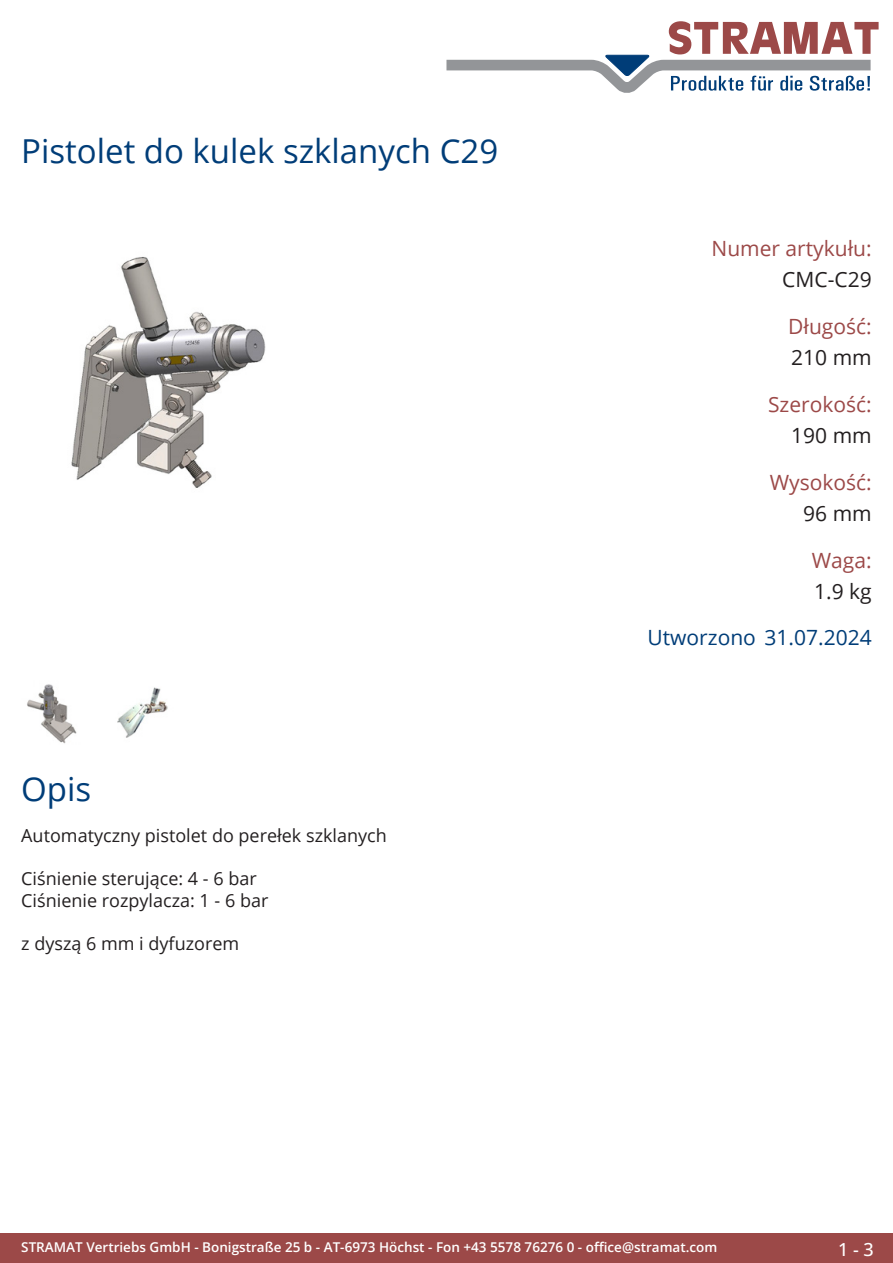
<style>
.page{position:relative;width:893px;height:1263px;background:#fff}
.page>*{position:absolute;margin:0;border:0;box-sizing:border-box;transform-origin:0 0}
.Produkttitel{font:33px "Open Sans";color:#003d78}
.TechDaten_Überschrif{font:21px "Open Sans";color:#9c4948}
.TechDaten_Inhalt{font:21px "Open Sans";color:#231f20}
.Erstellungsdatum{font:21px "Open Sans";color:#003d78}
.Beschreibung_Text{font:18px/21.6px "Open Sans";color:#231f20}
.t1{font:500 18px "Open Sans";color:#fff}
.t2{font:600 13.5px "Open Sans";color:#fff}
</style>
<div class="page">
<div style="left:0;top:1233px;width:893px;height:30px;background:#9c4948"></div>
<svg style="left:446px;top:21px;width:433px;height:72px"></svg>
<img style="left:71px;top:257px;width:195px;height:231px">
<img style="left:27px;top:684px;width:50px;height:60px">
<img style="left:117px;top:687px;width:51px;height:51px">
<p class="Produkttitel" style="left:21px;top:128px;width:478px">Pistolet do kulek szklanych C29</p>
<p class="Produkttitel" style="left:21px;top:766px;width:72px">Opis</p>
<p class="Beschreibung_Text" style="left:21px;top:824px;width:367px">Automatyczny pistolet do perełek szklanych</p>
<p class="Beschreibung_Text" style="left:21px;top:867px;width:249px">Ciśnienie sterujące: 4 - 6 bar<br>Ciśnienie rozpylacza: 1 - 6 bar</p>
<p class="Beschreibung_Text" style="left:21px;top:932px;width:220px">z dyszą 6 mm i dyfuzorem</p>
<p class="TechDaten_Überschrif" style="left:711px;top:234px;width:162px">Numer artykułu:</p>
<p class="TechDaten_Inhalt" style="left:782px;top:265px;width:91px">CMC-C29</p>
<p class="TechDaten_Überschrif" style="left:788px;top:312px;width:85px">Długość:</p>
<p class="TechDaten_Inhalt" style="left:791px;top:343px;width:82px">210 mm</p>
<p class="TechDaten_Überschrif" style="left:768px;top:390px;width:105px">Szerokość:</p>
<p class="TechDaten_Inhalt" style="left:791px;top:421px;width:82px">190 mm</p>
<p class="TechDaten_Überschrif" style="left:770px;top:468px;width:104px">Wysokość:</p>
<p class="TechDaten_Inhalt" style="left:803px;top:499px;width:70px">96 mm</p>
<p class="TechDaten_Überschrif" style="left:812px;top:546px;width:61px">Waga:</p>
<p class="TechDaten_Inhalt" style="left:814px;top:577px;width:59px">1.9 kg</p>
<p class="Erstellungsdatum" style="left:648px;top:623px;width:226px">Utworzono 31.07.2024</p>
<p class="t2" style="left:21px;top:1238px;width:698px">STRAMAT Vertriebs GmbH - Bonigstraße 25 b - AT-6973 Höchst - Fon +43 5578 76276 0 - office@stramat.com</p>
<p class="t1" style="left:838px;top:1237px;width:37px">1 - 3</p>
</div>
